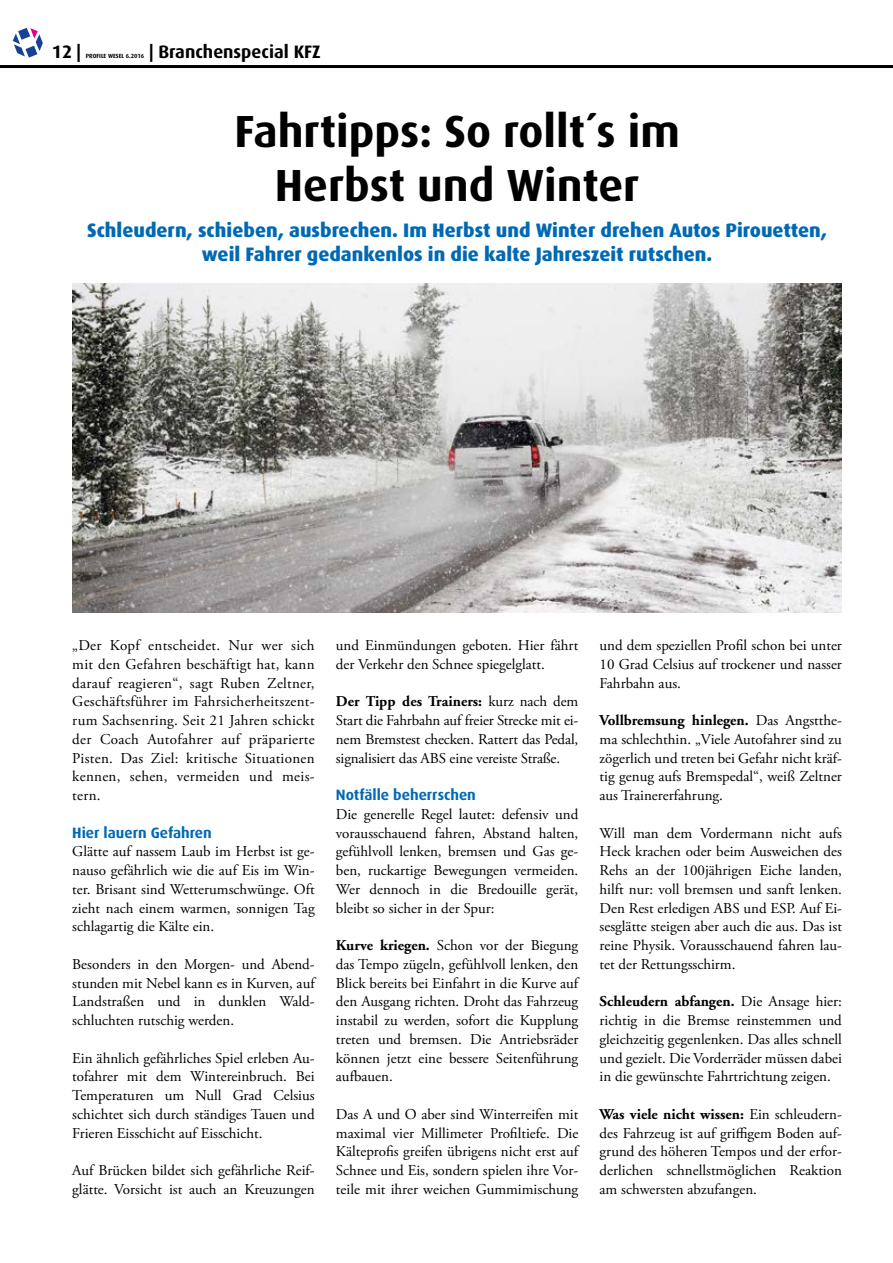
<style>
.page{position:relative;width:893px;height:1263px;background:#fff}
.page>*{position:absolute;margin:0;border:0;box-sizing:border-box;transform-origin:0 0}
.t1{font:700 45px/54px "Dax";color:#000;text-align:center}
.t2{font:800 19.5px/23.4px "Dax";color:#0069b4;text-align:center}
.t3{font:700 18px "Dax";color:#000}
.t4{font:15px/18.8px "Adobe Garamond Pro";color:#000;text-align:justify}
.t5{font:700 15px "Adobe Garamond";color:#000}
.t6{font:700 15px "Dax";color:#0069b4}
.t7{font:700 6px "Dax";color:#000}
.s1{font-family:"Adobe Garamond Pro";font-weight:400}
.s2{font-family:"Adobe Garamond";font-weight:700}
</style>
<div class="page">
<hr style="left:0;top:65px;width:893px;height:3px;background:#000">
<svg style="left:13px;top:28px;width:30px;height:30px"></svg>
<img style="left:72px;top:283px;width:770px;height:330px">
<p class="t3" style="left:52px;top:41px;width:31px">12 |</p>
<p class="t7" style="left:86px;top:52px;width:60px">PROFILE WESEL 6.2016</p>
<p class="t3" style="left:149px;top:41px;width:173px">| Branchenspecial KFZ</p>
<h1 class="t1" style="left:234px;top:105px;width:447px">Fahrtipps: So rollt´s im<br>Herbst und Winter</h1>
<h2 class="t2" style="left:87px;top:219px;width:742px">Schleudern, schieben, ausbrechen. Im Herbst und Winter drehen Autos Pirouetten, weil Fahrer gedankenlos in die kalte Jahreszeit rutschen.</h2>
<p class="t4" style="left:72px;top:636px;width:244px">„Der Kopf entscheidet. Nur wer sich mit den Gefahren beschäftigt hat, kann darauf reagieren“, sagt Ruben Zeltner, Geschäftsführer im Fahrsicherheitszent&shy;rum Sachsenring. Seit 21 Jahren schickt der Coach Autofahrer auf präparierte Pisten. Das Ziel: kritische Situationen kennen, sehen, vermeiden und meis&shy;tern.</p>
<p class="t6" style="left:72px;top:824px;width:141px">Hier lauern Gefahren</p>
<p class="t4" style="left:72px;top:843px;width:244px">Glätte auf nassem Laub im Herbst ist ge&shy;nauso gefährlich wie die auf Eis im Win&shy;ter. Brisant sind Wetterumschwünge. Oft zieht nach einem warmen, sonnigen Tag schlagartig die Kälte ein.</p>
<p class="t4" style="left:72px;top:955px;width:244px">Besonders in den Morgen- und Abend&shy;stunden mit Nebel kann es in Kurven, auf Landstraßen und in dunklen Wald&shy;schluchten rutschig werden.</p>
<p class="t4" style="left:72px;top:1049px;width:244px">Ein ähnlich gefährliches Spiel erleben Au&shy;tofahrer mit dem Wintereinbruch. Bei Temperaturen um Null Grad Celsius schichtet sich durch ständiges Tauen und Frieren Eisschicht auf Eisschicht.</p>
<p class="t4" style="left:72px;top:1161px;width:244px">Auf Brücken bildet sich gefährliche Reif&shy;glätte. Vorsicht ist auch an Kreuzungen</p>
<p class="t4" style="left:336px;top:636px;width:244px">und Einmündungen geboten. Hier fährt der Verkehr den Schnee spiegelglatt.</p>
<p class="t5" style="left:336px;top:693px;width:244px">Der Tipp des Trainers: <span class="s1">kurz nach dem</span></p>
<p class="t4" style="left:336px;top:711px;width:244px">Start die Fahrbahn auf freier Strecke mit ei&shy;nem Bremstest checken. Rattert das Pedal, signalisiert das ABS eine vereiste Straße.</p>
<p class="t6" style="left:336px;top:786px;width:142px">Notfälle beherrschen</p>
<p class="t4" style="left:336px;top:805px;width:244px">Die generelle Regel lautet: defensiv und vorausschauend fahren, Abstand halten, gefühlvoll lenken, bremsen und Gas ge&shy;ben, ruckartige Bewegungen vermeiden.<br>Wer dennoch in die Bredouille gerät, bleibt so sicher in der Spur:</p>
<p class="t4" style="left:336px;top:936px;width:244px"><span class="s2">Kurve kriegen.</span> Schon vor der Biegung das Tempo zügeln, gefühlvoll lenken, den Blick bereits bei Einfahrt in die Kurve auf den Ausgang richten. Droht das Fahrzeug instabil zu werden, sofort die Kupplung treten und bremsen. Die Antriebsräder können jetzt eine bessere Seitenführung aufbauen.</p>
<p class="t4" style="left:336px;top:1105px;width:244px">Das A und O aber sind Winterreifen mit maximal vier Millimeter Profiltiefe. Die Kälteprofis greifen übrigens nicht erst auf Schnee und Eis, sondern spielen ihre Vor&shy;teile mit ihrer weichen Gummimischung</p>
<p class="t4" style="left:600px;top:636px;width:244px">und dem speziellen Profil schon bei unter 10 Grad Celsius auf trockener und nasser Fahrbahn aus.</p>
<p class="t5" style="left:600px;top:712px;width:244px">Vollbremsung hinlegen. <span class="s1">Das Angstthe-</span></p>
<p class="t4" style="left:600px;top:730px;width:244px">ma schlechthin. „Viele Autofahrer sind zu zögerlich und treten bei Gefahr nicht kräf&shy;tig genug aufs Bremspedal“, weiß Zeltner aus Trainererfahrung.</p>
<p class="t4" style="left:600px;top:824px;width:244px">Will man dem Vordermann nicht aufs Heck krachen oder beim Ausweichen des Rehs an der 100jährigen Eiche landen, hilft nur: voll bremsen und sanft lenken.<br>Den Rest erledigen ABS und ESP. Auf Ei&shy;sesglätte steigen aber auch die aus. Das ist reine Physik. Vorausschauend fahren lau&shy;tet der Rettungsschirm.</p>
<p class="t5" style="left:600px;top:993px;width:244px">Schleudern abfangen. <span class="s1">Die Ansage hier:</span></p>
<p class="t4" style="left:600px;top:1011px;width:244px">richtig in die Bremse reinstemmen und gleichzeitig gegenlenken. Das alles schnell und gezielt. Die Vorderräder müssen dabei in die gewünschte Fahrtrichtung zeigen.</p>
<p class="t5" style="left:600px;top:1106px;width:244px">Was viele nicht wissen: <span class="s1">Ein schleudern-</span></p>
<p class="t4" style="left:600px;top:1124px;width:244px">des Fahrzeug ist auf griffigem Boden auf&shy;grund des höheren Tempos und der erfor&shy;derlichen schnellstmöglichen Reaktion am schwersten abzufangen.</p>
</div>
